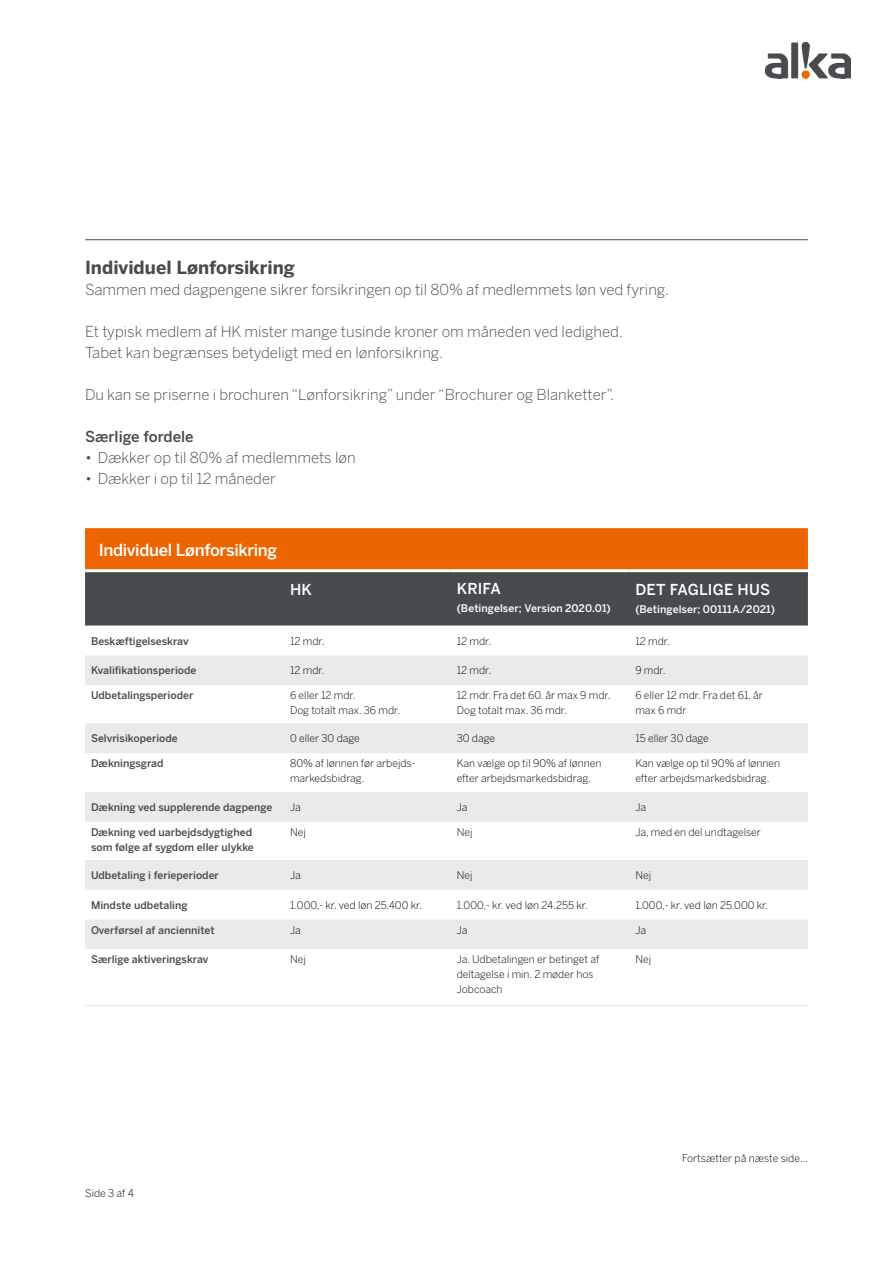
<style>
.page{position:relative;width:893px;height:1263px;background:#fff}
.page>*{position:absolute;margin:0;border:0;box-sizing:border-box;transform-origin:0 0}
.t1{font:700 18px "Benton Sans";color:#484b4e}
.t2{font:500 16.5px "Benton Sans";letter-spacing:-.02em;color:#fff}
.t3{font:300 15px/21px "Benton Sans";color:#484b4e}
.t4{font:500 15px "Benton Sans";letter-spacing:.015em;color:#fff}
.t5{font:500 15px "Benton Sans";color:#484b4e}
.t6{font:300 10.5px/15px "Benton Sans";color:#000}
.t7{font:500 10.5px/15px "Benton Sans";color:#484b4e}
.t8{font:500 10.5px "Benton Sans";letter-spacing:.005em;color:#fff}
</style>
<div class="page">
<img style="left:766px;top:43px;width:84px;height:36px">
<svg style="left:85px;top:528px;width:723px;height:97px;background:#8f562c"></svg>
<svg style="left:85px;top:655px;width:723px;height:294px;fill:#eee"></svg>
<hr style="left:85px;top:1005px;width:199px;height:1px;background:#eaeaeb">
<hr style="left:284px;top:1005px;width:167px;height:1px;background:#eaeaeb">
<hr style="left:451px;top:1005px;width:178px;height:1px;background:#eaeaeb">
<hr style="left:629px;top:1005px;width:179px;height:1px;background:#eaeaeb">
<hr style="left:85px;top:569px;width:199px;height:3px;background:#fff">
<hr style="left:284px;top:569px;width:167px;height:3px;background:#fff">
<hr style="left:451px;top:569px;width:178px;height:3px;background:#fff">
<hr style="left:629px;top:569px;width:179px;height:3px;background:#fff">
<hr style="left:85px;top:239px;width:723px;height:1px;background:#484b4e">
<h1 class="t1" style="left:85px;top:256px;width:211px">Individuel Lønforsikring</h1>
<h3 class="t3" style="left:85px;top:278px;width:586px">Sammen med dagpengene sikrer forsikringen op til 80% af medlemmets løn ved fyring.</h3>
<h3 class="t3" style="left:85px;top:320px;width:539px">Et typisk medlem af HK mister mange tusinde kroner om måneden ved ledighed.<br>Tabet kan begrænses betydeligt med en lønforsikring.</h3>
<h3 class="t3" style="left:85px;top:383px;width:531px">Du kan se priserne i brochuren “Lønforsikring” under “Brochurer og Blanketter”.</h3>
<h3 class="t5" style="left:85px;top:427px;width:110px">Særlige fordele</h3>
<h3 class="t3" style="left:85px;top:446px;width:272px">• Dækker op til 80% af medlemmets løn</h3>
<h3 class="t3" style="left:85px;top:467px;width:192px">• Dækker i op til 12 måneder</h3>
<h2 class="t2" style="left:99px;top:540px;width:180px">Individuel Lønforsikring</h2>
<h3 class="t4" style="left:290px;top:581px;width:23px">HK</h3>
<h3 class="t4" style="left:457px;top:579px;width:46px">KRIFA</h3>
<p class="t8" style="left:457px;top:602px;width:155px">(Betingelser; Version 2020.01)</p>
<h3 class="t4" style="left:635px;top:581px;width:136px">DET FAGLIGE HUS</h3>
<p class="t8" style="left:635px;top:603px;width:141px">(Betingelser; 00111A/2021)</p>
<p class="t7" style="left:91px;top:633px;width:99px">Beskæftigelseskrav</p>
<p class="t6" style="left:290px;top:633px;width:36px">12 mdr.</p>
<p class="t6" style="left:457px;top:633px;width:36px">12 mdr.</p>
<p class="t6" style="left:635px;top:633px;width:36px">12 mdr.</p>
<p class="t7" style="left:91px;top:663px;width:107px">Kvalifikationsperiode</p>
<p class="t6" style="left:290px;top:663px;width:36px">12 mdr.</p>
<p class="t6" style="left:457px;top:663px;width:36px">12 mdr.</p>
<p class="t6" style="left:635px;top:663px;width:32px">9 mdr.</p>
<p class="t7" style="left:91px;top:688px;width:104px">Udbetalingsperioder</p>
<p class="t6" style="left:290px;top:688px;width:112px">6 eller 12 mdr.<br>Dog totalt max. 36 mdr.</p>
<p class="t6" style="left:457px;top:688px;width:155px">12 mdr. Fra det 60. år max 9 mdr.<br>Dog totalt max. 36 mdr.</p>
<p class="t6" style="left:635px;top:688px;width:129px">6 eller 12 mdr. Fra det 61. år max 6 mdr</p>
<p class="t7" style="left:91px;top:731px;width:88px">Selvrisikoperiode</p>
<p class="t6" style="left:290px;top:731px;width:71px">0 eller 30 dage</p>
<p class="t6" style="left:457px;top:731px;width:40px">30 dage</p>
<p class="t6" style="left:635px;top:731px;width:75px">15 eller 30 dage</p>
<p class="t7" style="left:91px;top:756px;width:74px">Dækningsgrad</p>
<p class="t6" style="left:290px;top:756px;width:127px">80% af lønnen før arbejds&shy;markedsbidrag.</p>
<p class="t6" style="left:457px;top:756px;width:146px">Kan vælge op til 90% af lønnen efter arbejdsmarkedsbidrag.</p>
<p class="t6" style="left:635px;top:756px;width:146px">Kan vælge op til 90% af lønnen efter arbejdsmarkedsbidrag.</p>
<p class="t7" style="left:91px;top:799px;width:183px">Dækning ved supplerende dagpenge</p>
<p class="t6" style="left:290px;top:800px;width:12px">Ja</p>
<p class="t6" style="left:457px;top:800px;width:12px">Ja</p>
<p class="t6" style="left:635px;top:800px;width:12px">Ja</p>
<p class="t7" style="left:91px;top:825px;width:164px">Dækning ved uarbejdsdygtighed som følge af sygdom eller ulykke</p>
<p class="t6" style="left:290px;top:825px;width:17px">Nej</p>
<p class="t6" style="left:457px;top:825px;width:17px">Nej</p>
<p class="t6" style="left:635px;top:825px;width:127px">Ja, med en del undtagelser</p>
<p class="t7" style="left:91px;top:868px;width:129px">Udbetaling i ferieperioder</p>
<p class="t6" style="left:290px;top:868px;width:12px">Ja</p>
<p class="t6" style="left:457px;top:868px;width:17px">Nej</p>
<p class="t6" style="left:635px;top:868px;width:17px">Nej</p>
<p class="t7" style="left:91px;top:897px;width:98px">Mindste udbetaling</p>
<p class="t6" style="left:290px;top:897px;width:134px">1.000,- kr. ved løn 25.400 kr.</p>
<p class="t6" style="left:457px;top:897px;width:133px">1.000,- kr. ved løn 24.255 kr.</p>
<p class="t6" style="left:635px;top:897px;width:134px">1.000,- kr. ved løn 25.000 kr.</p>
<p class="t7" style="left:91px;top:922px;width:125px">Overførsel af anciennitet</p>
<p class="t6" style="left:290px;top:922px;width:12px">Ja</p>
<p class="t6" style="left:457px;top:922px;width:12px">Ja</p>
<p class="t6" style="left:635px;top:922px;width:12px">Ja</p>
<p class="t7" style="left:91px;top:952px;width:119px">Særlige aktiveringskrav</p>
<p class="t6" style="left:290px;top:952px;width:17px">Nej</p>
<p class="t6" style="left:457px;top:952px;width:144px">Ja. Udbetalingen er betinget af deltagelse i min. 2 møder hos<br>Jobcoach</p>
<p class="t6" style="left:635px;top:952px;width:17px">Nej</p>
<p class="t6" style="left:85px;top:1186px;width:50px">Side 3 af 4</p>
<p class="t6" style="left:682px;top:1151px;width:128px">Fortsætter på næste side...</p>
</div>
